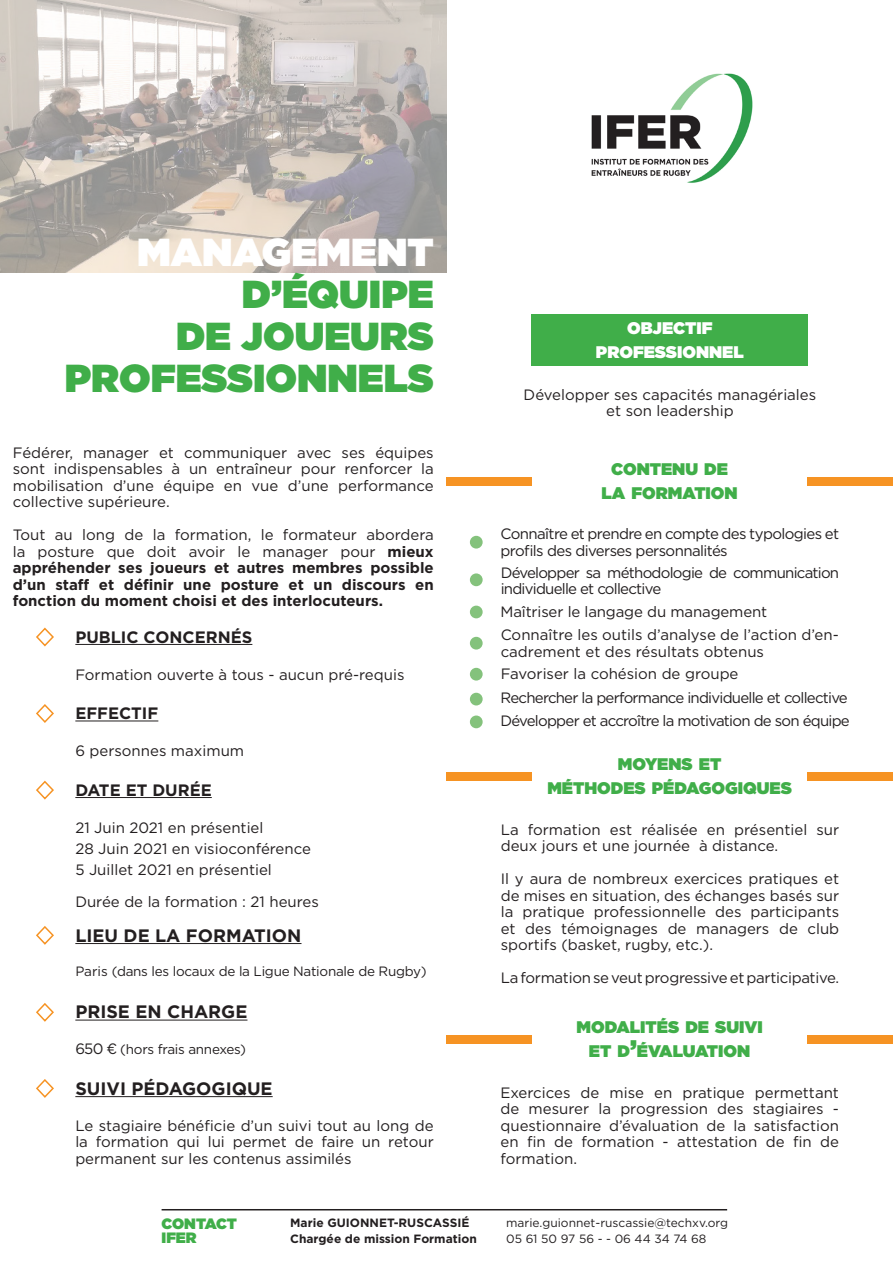
<style>
.page{position:relative;width:893px;height:1263px;background:#fff}
.page>*{position:absolute;margin:0;border:0;box-sizing:border-box;transform-origin:0 0}
.t1{font:900 39px "Gotham";color:#40ae49}
.t2{font:900 39px/42px "Gotham";color:#fff;text-align:right}
.t3{font:700 18px "Gotham";color:#231f20}
.t4{font:900 16.8px "Gotham";color:#40ae49}
.t5{font:900 16.8px "Gotham";color:#fff}
.t6{font:700 16.5px "Gotham";color:#231f20}
.t7{font:15px/16.5px "Gotham";color:#231f20;text-align:justify}
.t8{font:700 15px/16.5px "Gotham";color:#231f20;text-align:justify}
.t9{font:15px/16.5px "Gotham";letter-spacing:-.05em;color:#231f20}
.t10{font:15px/16.5px "Gotham";letter-spacing:-.04em;color:#231f20}
.t11{font:15px "Gotham";letter-spacing:-.02em;color:#231f20}
.t12{font:900 15px "Gotham";color:#40ae49}
.t13{font:13.5px "Gotham";letter-spacing:-.02em;color:#231f20}
.t14{font:12px "Gotham";color:#231f20}
.t15{font:700 12px "Gotham";color:#231f20}
.s1{color:#40ae49}
.s2{font-weight:400}
.s3{font-size:15px}
.s4{font-size:24px}
</style>
<div class="page">
<div style="left:532px;top:315px;width:276px;height:51px;background:#40ae49"></div>
<img style="left:0;top:0;width:446px;height:272px">
<div style="left:470px;top:536px;width:13px;height:13px;background:#84c27c;border-radius:50%"></div>
<div style="left:470px;top:637px;width:13px;height:12px;background:#84c27c;border-radius:50%"></div>
<div style="left:470px;top:606px;width:13px;height:12px;background:#84c27c;border-radius:50%"></div>
<div style="left:470px;top:573px;width:13px;height:13px;background:#84c27c;border-radius:50%"></div>
<div style="left:470px;top:668px;width:13px;height:12px;background:#84c27c;border-radius:50%"></div>
<div style="left:808px;top:477px;width:85px;height:8px;background:#f69323"></div>
<div style="left:446px;top:477px;width:86px;height:8px;background:#f69323"></div>
<div style="left:808px;top:772px;width:85px;height:9px;background:#f69323"></div>
<div style="left:446px;top:772px;width:86px;height:9px;background:#f69323"></div>
<div style="left:808px;top:1035px;width:85px;height:8px;background:#f69323"></div>
<div style="left:446px;top:1035px;width:86px;height:8px;background:#f69323"></div>
<hr style="left:75px;top:644px;width:177px;height:1px;background:#231f20">
<hr style="left:75px;top:720px;width:83px;height:1px;background:#231f20">
<hr style="left:75px;top:797px;width:137px;height:1px;background:#231f20">
<hr style="left:75px;top:943px;width:226px;height:1px;background:#231f20">
<hr style="left:162px;top:1209px;width:565px;height:1px;background:#231f20">
<img style="left:591px;top:73px;width:162px;height:110px">
<div style="left:470px;top:693px;width:13px;height:12px;background:#84c27c;border-radius:50%"></div>
<hr style="left:75px;top:1020px;width:172px;height:1px;background:#231f20">
<svg style="left:36px;top:627px;width:18px;height:20px"></svg>
<svg style="left:36px;top:704px;width:18px;height:19px"></svg>
<svg style="left:36px;top:926px;width:18px;height:19px"></svg>
<svg style="left:36px;top:1003px;width:18px;height:19px"></svg>
<svg style="left:36px;top:1079px;width:18px;height:19px"></svg>
<hr style="left:75px;top:1096px;width:198px;height:1px;background:#231f20">
<svg style="left:36px;top:780px;width:18px;height:20px"></svg>
<div style="left:470px;top:715px;width:13px;height:13px;background:#84c27c;border-radius:50%"></div>
<p class="t2" style="left:137px;top:231px;width:298px">MANAGEMENT<br><span class="s1">D’ÉQUIPE</span></p>
<p class="t1" style="left:176px;top:309px;width:259px">DE JOUEURS</p>
<p class="t1" style="left:65px;top:351px;width:371px">PROFESSIONNELS</p>
<p class="t7" style="left:13px;top:444px;width:422px">Fédérer, manager et communiquer avec ses équipes sont indispensables à un entraîneur pour renforcer la mobilisation d’une équipe en vue d’une performance collective supérieure.</p>
<p class="t8" style="left:13px;top:527px;width:422px"><span class="s2">Tout au long de la formation, le formateur abordera la posture que doit avoir le manager pour</span> mieux appréhender ses joueurs et autres membres possible d’un staff et définir une posture et un discours en fonction du moment choisi et des interlocuteurs.</p>
<p class="t6" style="left:75px;top:626px;width:179px">PUBLIC CONCERNÉS</p>
<p class="t7" style="left:75px;top:666px;width:331px">Formation ouverte à tous - aucun pré-requis</p>
<p class="t6" style="left:75px;top:702px;width:84px">EFFECTIF</p>
<p class="t7" style="left:75px;top:742px;width:170px">6 personnes maximum</p>
<p class="t6" style="left:75px;top:779px;width:138px">DATE ET DURÉE</p>
<p class="t7" style="left:75px;top:819px;width:190px">21 Juin 2021 en présentiel</p>
<p class="t7" style="left:75px;top:840px;width:237px">28 Juin 2021 en visioconférence</p>
<p class="t7" style="left:75px;top:861px;width:198px">5 Juillet 2021 en présentiel</p>
<p class="t7" style="left:75px;top:893px;width:245px">Durée de la formation : 21 heures</p>
<p class="t3" style="left:75px;top:923px;width:228px">LIEU DE LA FORMATION</p>
<p class="t13" style="left:75px;top:963px;width:353px">Paris (dans les locaux de la Ligue Nationale de Rugby)</p>
<p class="t3" style="left:75px;top:1000px;width:174px">PRISE EN CHARGE</p>
<p class="t13" style="left:75px;top:1041px;width:172px"><span class="s3">650 €</span> (hors frais annexes)</p>
<p class="t3" style="left:75px;top:1076px;width:199px">SUIVI PÉDAGOGIQUE</p>
<p class="t7" style="left:75px;top:1117px;width:360px">Le stagiaire bénéficie d’un suivi tout au long de la formation qui lui permet de faire un retour permanent sur les contenus assimilés</p>
<p class="t5" style="left:627px;top:316px;width:87px">OBJECTIF</p>
<p class="t5" style="left:596px;top:340px;width:149px">PROFESSIONNEL</p>
<p class="t7" style="left:524px;top:386px;width:294px">Développer ses capacités managériales</p>
<p class="t7" style="left:606px;top:402px;width:129px">et son leadership</p>
<p class="t4" style="left:611px;top:457px;width:118px">CONTENU DE</p>
<p class="t4" style="left:602px;top:481px;width:138px">LA FORMATION</p>
<p class="t10" style="left:500px;top:525px;width:340px">Connaître et prendre en compte des typologies et profils des diverses personnalités</p>
<p class="t9" style="left:501px;top:564px;width:340px">Développer sa méthodologie de communication individuelle et collective</p>
<p class="t7" style="left:500px;top:603px;width:268px">Maîtriser le langage du management</p>
<p class="t7" style="left:501px;top:626px;width:340px">Connaître les outils d’analyse de l’action d’en&shy;cadrement et des résultats obtenus</p>
<p class="t7" style="left:501px;top:665px;width:239px">Favoriser la cohésion de groupe</p>
<p class="t9" style="left:500px;top:689px;width:349px">Rechercher la performance individuelle et collective</p>
<p class="t9" style="left:500px;top:713px;width:351px">Développer et accroître la motivation de son équipe</p>
<p class="t4" style="left:618px;top:752px;width:105px">MOYENS ET</p>
<p class="t4" style="left:547px;top:776px;width:246px">MÉTHODES PÉDAGOGIQUES</p>
<p class="t7" style="left:501px;top:821px;width:340px">La formation est réalisée en présentiel sur deux jours et une journée à distance.</p>
<p class="t7" style="left:501px;top:870px;width:340px">Il y aura de nombreux exercices pratiques et de mises en situation, des échanges basés sur la pratique professionnelle des participants et des témoignages de managers de club sportifs (basket, rugby, etc.).</p>
<p class="t11" style="left:501px;top:968px;width:340px">La formation se veut progressive et participative.</p>
<p class="t4" style="left:576px;top:1015px;width:188px">MODALITÉS DE SUIVI</p>
<p class="t4" style="left:589px;top:1039px;width:163px">ET D<span class="s4">’</span>ÉVALUATION</p>
<p class="t7" style="left:500px;top:1084px;width:340px">Exercices de mise en pratique permettant de mesurer la progression des stagiaires - questionnaire d’évaluation de la satisfaction en fin de formation - attestation de fin de formation.</p>
<p class="t12" style="left:162px;top:1213px;width:77px">CONTACT</p>
<p class="t12" style="left:162px;top:1227px;width:37px">IFER</p>
<p class="t15" style="left:290px;top:1214px;width:181px">Marie GUIONNET-RUSCASSIÉ</p>
<p class="t14" style="left:506px;top:1215px;width:223px">marie.guionnet-ruscassie@techxv.org</p>
<p class="t15" style="left:290px;top:1231px;width:188px">Chargée de mission Formation</p>
<p class="t14" style="left:506px;top:1231px;width:202px">05 61 50 97 56 - - 06 44 34 74 68</p>
</div>
